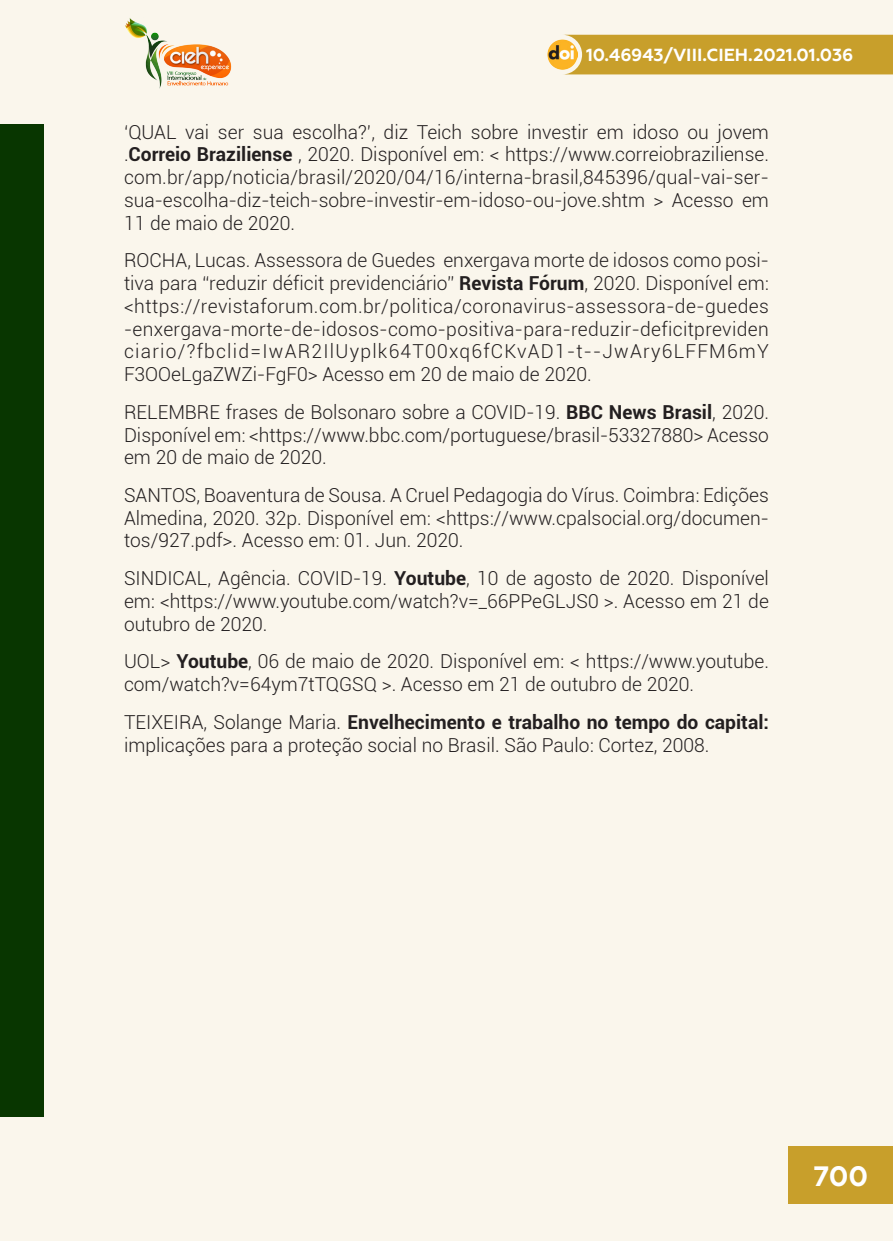
<style>
.page{position:relative;width:893px;height:1241px;background:#fff}
.page>*{position:absolute;margin:0;border:0;box-sizing:border-box;transform-origin:0 0}
.t1{font:700 28px "Geometria";color:#fff}
._13_REFERENCIAS{font:300 19.25px/22.8px "Roboto";color:#231f20;text-align:justify}
.t2{font:700 17.5px "Geometria";color:#fff}
.s1{font-weight:700}
</style>
<div class="page">
<div style="left:0;top:0;width:893px;height:1240px;background:#faf6ec"></div>
<div style="left:0;top:124px;width:44px;height:992px;background:#083600"></div>
<div style="left:562px;top:35px;width:331px;height:39px;background:#c89f2b"></div>
<img style="left:547px;top:40px;width:30px;height:29px">
<div style="left:789px;top:1145px;width:104px;height:58px;background:#c89f2b"></div>
<img style="left:125px;top:18px;width:107px;height:71px">
<p class="t2" style="left:586px;top:45px;width:269px">10.46943/VIII.CIEH.2021.01.036</p>
<p class="_13_REFERENCIAS" style="left:124px;top:120px;width:646px">‘QUAL vai ser sua escolha?’, diz Teich sobre investir em idoso ou jovem .<span class="s1">Correio Braziliense</span> , 2020. Disponível em: &lt; https://www.correiobraziliense. com.br/app/noticia/brasil/2020/04/16/interna-brasil,845396/qual-vai-ser&shy;sua-escolha-diz-teich-sobre-investir-em-idoso-ou-jove.shtm &gt; Acesso em 11 de maio de 2020.</p>
<p class="_13_REFERENCIAS" style="left:124px;top:248px;width:646px">ROCHA, Lucas. Assessora de Guedes enxergava morte de idosos como posi&shy;tiva para “reduzir déficit previdenciário” <span class="s1">Revista Fórum</span>, 2020. Disponível em: &lt;https://revistaforum.com.br/politica/coronavirus-assessora-de-guedes -enxergava-morte-de-idosos-como-positiva-para-reduzir-deficitpreviden ciario/?fbclid=IwAR2IlUyplk64T00xq6fCKvAD1-t--JwAry6LFFM6mY F3OOeLgaZWZi-FgF0&gt; Acesso em 20 de maio de 2020.</p>
<p class="_13_REFERENCIAS" style="left:124px;top:400px;width:646px">RELEMBRE frases de Bolsonaro sobre a COVID-19. <span class="s1">BBC News Brasil</span>, 2020.<br>Disponível em: &lt;https://www.bbc.com/portuguese/brasil-53327880&gt; Acesso em 20 de maio de 2020.</p>
<p class="_13_REFERENCIAS" style="left:124px;top:483px;width:646px">SANTOS, Boaventura de Sousa. A Cruel Pedagogia do Vírus. Coimbra: Edições Almedina, 2020. 32p. Disponível em: &lt;https://www.cpalsocial.org/documen&shy;tos/927.pdf&gt;. Acesso em: 01. Jun. 2020.</p>
<p class="_13_REFERENCIAS" style="left:124px;top:566px;width:646px">SINDICAL, Agência. COVID-19. <span class="s1">Youtube</span>, 10 de agosto de 2020. Disponível em: &lt;https://www.youtube.com/watch?v=_66PPeGLJS0 &gt;. Acesso em 21 de outubro de 2020.</p>
<p class="_13_REFERENCIAS" style="left:124px;top:649px;width:646px">UOL&gt; <span class="s1">Youtube</span>, 06 de maio de 2020. Disponível em: &lt; https://www.youtube. com/watch?v=64ym7tTQGSQ &gt;. Acesso em 21 de outubro de 2020.</p>
<p class="_13_REFERENCIAS" style="left:124px;top:709px;width:646px">TEIXEIRA, Solange Maria. <span class="s1">Envelhecimento e trabalho no tempo do capital: </span>implicações para a proteção social no Brasil. São Paulo: Cortez, 2008.</p>
<h1 class="t1" style="left:813px;top:1158px;width:56px">700</h1>
</div>
